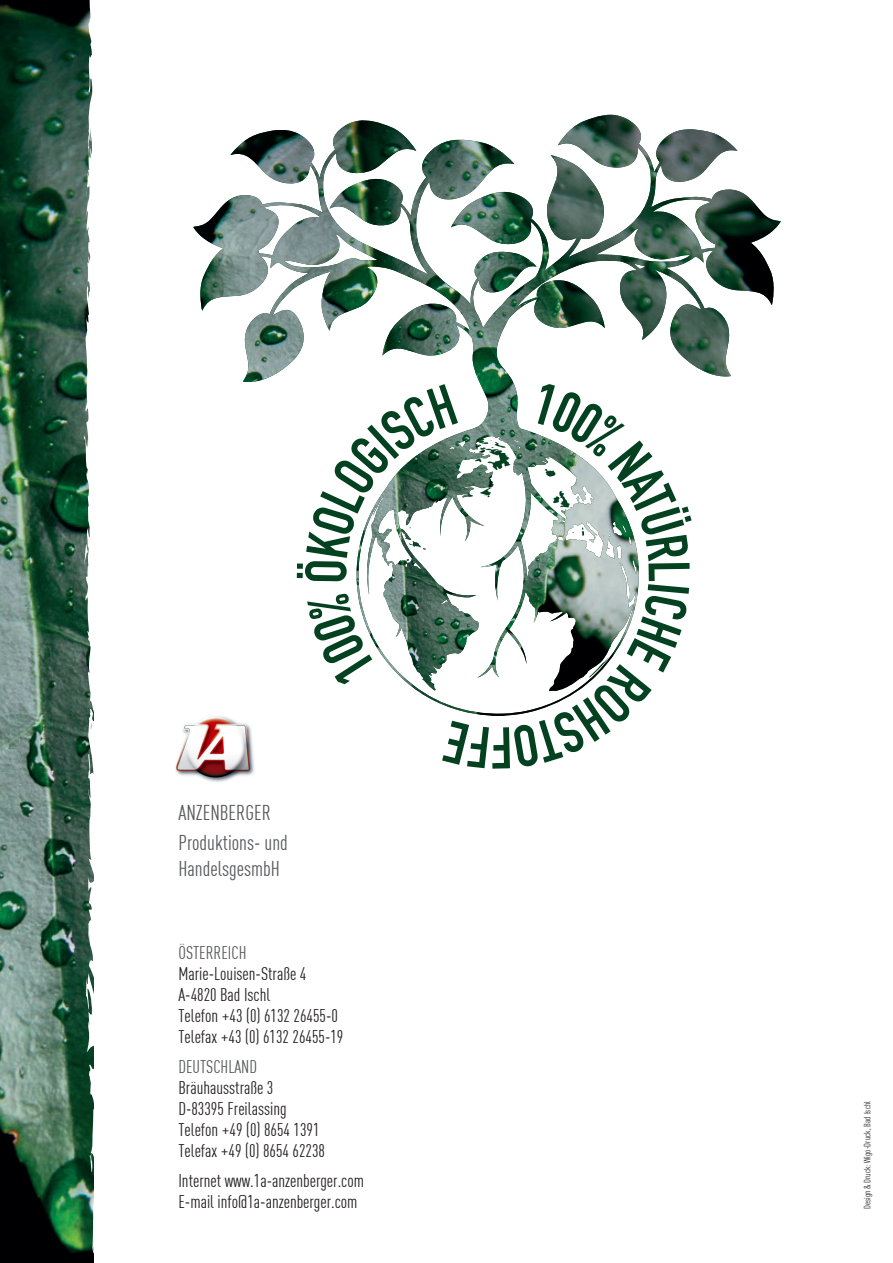
<style>
.page{position:relative;width:893px;height:1263px;background:#fff}
.page>*{position:absolute;margin:0;border:0;box-sizing:border-box;transform-origin:0 0}
.t1{font:21px/30px "DIN Cond";color:#57585a}
.t2{font:18px/21px "DIN Cond";color:#231f20}
.t3{font:18px "DIN Cond";color:#57585a}
.t4{font:9px "DIN Cond";letter-spacing:.01em;color:#231f20}
</style>
<div class="page">
<img style="left:175px;top:716px;width:79px;height:66px">
<img style="left:0;top:0;width:84px;height:1263px">
<svg style="left:84px;top:0;width:10px;height:1263px"></svg>
<svg style="left:193px;top:120px;width:588px;height:458px"></svg>
<img style="left:451px;top:115px;width:200px;height:212px">
<svg style="left:297px;top:384px;width:395px;height:385px"></svg>
<p class="t1" style="left:178px;top:797px;width:111px">ANZENBERGER<br>Produktions- und</p>
<p class="t1" style="left:178px;top:853px;width:103px">HandelsgesmbH</p>
<p class="t3" style="left:178px;top:942px;width:70px">ÖSTERREICH</p>
<p class="t2" style="left:178px;top:963px;width:167px">Marie-Louisen-Straße 4<br>A-4820 Bad Ischl<br>Telefon +43 (0) 6132 26455-0<br>Telefax +43 (0) 6132 26455-19</p>
<p class="t3" style="left:178px;top:1056px;width:80px">DEUTSCHLAND</p>
<p class="t2" style="left:178px;top:1077px;width:148px">Bräuhausstraße 3<br>D-83395 Freilassing<br>Telefon +49 (0) 8654 1391<br>Telefax +49 (0) 8654 62238</p>
<p class="t2" style="left:178px;top:1170px;width:187px">Internet www.1a-anzenberger.com<br>E-mail info@1a-anzenberger.com</p>
<p class="t4" style="left:862px;top:1209px;width:109px;rotate:-90deg">Design &amp; Druck: Wigo-Druck, Bad Ischl</p>
</div>
